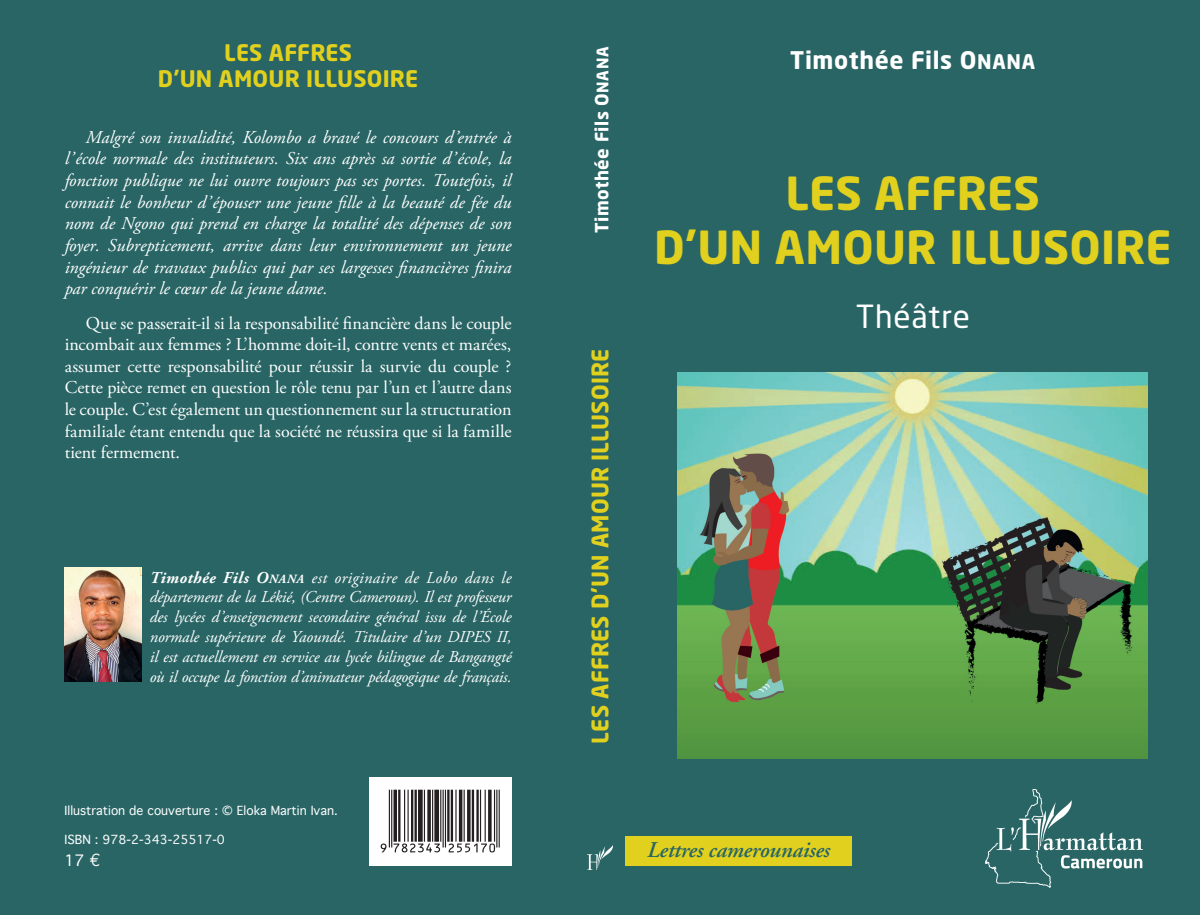
<style>
.page{position:relative;width:1200px;height:915px;background:#fff}
.page>*{position:absolute;margin:0;border:0;box-sizing:border-box;transform-origin:0 0}
.t1{font:700 45px/54px "Neo Sans Std";letter-spacing:.005em;color:#e1d11e;text-align:center}
.t2{font:31.5px "Neo Sans Std";letter-spacing:.02em;color:#fff}
.t3{font:700 24px "Neo Sans Std";letter-spacing:.025em;color:#fff}
.t4{font:700 22.5px/25.5px "Neo Sans Std";letter-spacing:.01em;color:#e1d11e;text-align:center}
.t5{font:italic 600 22.5px "Adobe Garamond";letter-spacing:-.01em;color:#296565}
.t6{font:italic 18px/21.6px "Adobe Garamond Pro";color:#fff;text-align:justify}
.t7{font:18px/21.6px "Adobe Garamond Pro";letter-spacing:-.005em;color:#fff;text-align:justify}
.t8{font:700 18px "Neo Sans Std";letter-spacing:.025em;color:#fff}
.t9{font:italic 16.5px/19.8px "Adobe Garamond Pro";letter-spacing:-.015em;color:#fff;text-align:justify}
.t10{font:15px "Geneva";color:#fff}
.t11{font:12px "Geneva";color:#fff}
.s1{font-style:inherit}
.s2{font-size:19.95px}
.s3{font-size:15.75px}
.s4{font-weight:700}
.s5{font-weight:700;font-size:12.6px}
.s6{font-family:"Euro Mono";font-size:18px}
</style>
<div class="page">
<div style="left:554px;top:0;width:645px;height:914px;background:#296565"></div>
<div style="left:0;top:0;width:673px;height:914px;background:#296565"></div>
<img style="left:587px;top:846px;width:25px;height:23px">
<img style="left:985px;top:789px;width:156px;height:98px">
<div style="left:369px;top:777px;width:142px;height:88px;background:#fff"></div>
<img style="left:65px;top:567px;width:76px;height:114px">
<div style="left:625px;top:835px;width:227px;height:30px;background:#e1d11e"></div>
<img style="left:677px;top:372px;width:470px;height:386px">
<svg style="left:380px;top:789px;width:119px;height:63px"></svg>
<p class="t4" style="left:158px;top:39px;width:262px">LES AFFRES<br>D’UN AMOUR ILLUSOIRE</p>
<h3 class="t3" style="left:790px;top:44px;width:246px">Timothée Fils <span class="s1">O</span><span class="s2">NANA</span></h3>
<p class="t8" style="left:590px;top:233px;width:188px;rotate:-90deg">Timothée Fils <span class="s1">O</span><span class="s3">NANA</span></p>
<p class="t6" style="left:65px;top:127px;width:448px;text-indent:21px">Malgré son invalidité, Kolombo a bravé le concours d’entrée à l’école normale des instituteurs. Six ans après sa sortie d’école, la fonction publique ne lui ouvre toujours pas ses portes. Toutefois, il connait le bonheur d’épouser une jeune fille à la beauté de fée du nom de Ngono qui prend en charge la totalité des dépenses de son foyer. Subrepticement, arrive dans leur environnement un jeune ingénieur de travaux publics qui par ses largesses financières finira par conquérir le cœur de la jeune dame.</p>
<p class="t7" style="left:65px;top:312px;width:448px;text-indent:21px">Que se passerait-il si la responsabilité financière dans le couple incombait aux femmes ? L’homme doit-il, contre vents et marées, assumer cette responsabilité pour réussir la survie du couple ?<br>Cette pièce remet en question le rôle tenu par l’un et l’autre dans le couple. C’est également un questionnement sur la structuration familiale étant entendu que la société ne réussira que si la famille tient fermement.</p>
<h1 class="t1" style="left:654px;top:164px;width:519px">LES AFFRES<br>D’UN AMOUR ILLUSOIRE</h1>
<h2 class="t2" style="left:855px;top:296px;width:116px">Théâtre</h2>
<p class="t4" style="left:586px;top:743px;width:396px;rotate:-90deg">LES AFFRES D’UN AMOUR ILLUSOIRE</p>
<p class="t9" style="left:150px;top:567px;width:363px"><span class="s4">Timothée Fils O</span><span class="s5">NANA</span> est originaire de Lobo dans le département de la Lékié, (Centre Cameroun). Il est professeur des lycées d’enseignement secondaire général issu de l’École normale supérieure de Yaoundé. Titulaire d’un DIPES II, il est actuellement en service au lycée bilingue de Bangangté où il occupe la fonction d’animateur pédagogique de français.</p>
<p class="t11" style="left:65px;top:803px;width:274px">Illustration de couverture : © Eloka Martin Ivan.</p>
<p class="t11" style="left:65px;top:832px;width:162px">ISBN : 978-2-343-25517-0</p>
<p class="t10" style="left:65px;top:851px;width:37px">17 <span class="s6">€</span></p>
<p class="t5" style="left:647px;top:837px;width:184px">Lettres camerounaises</p>
</div>
